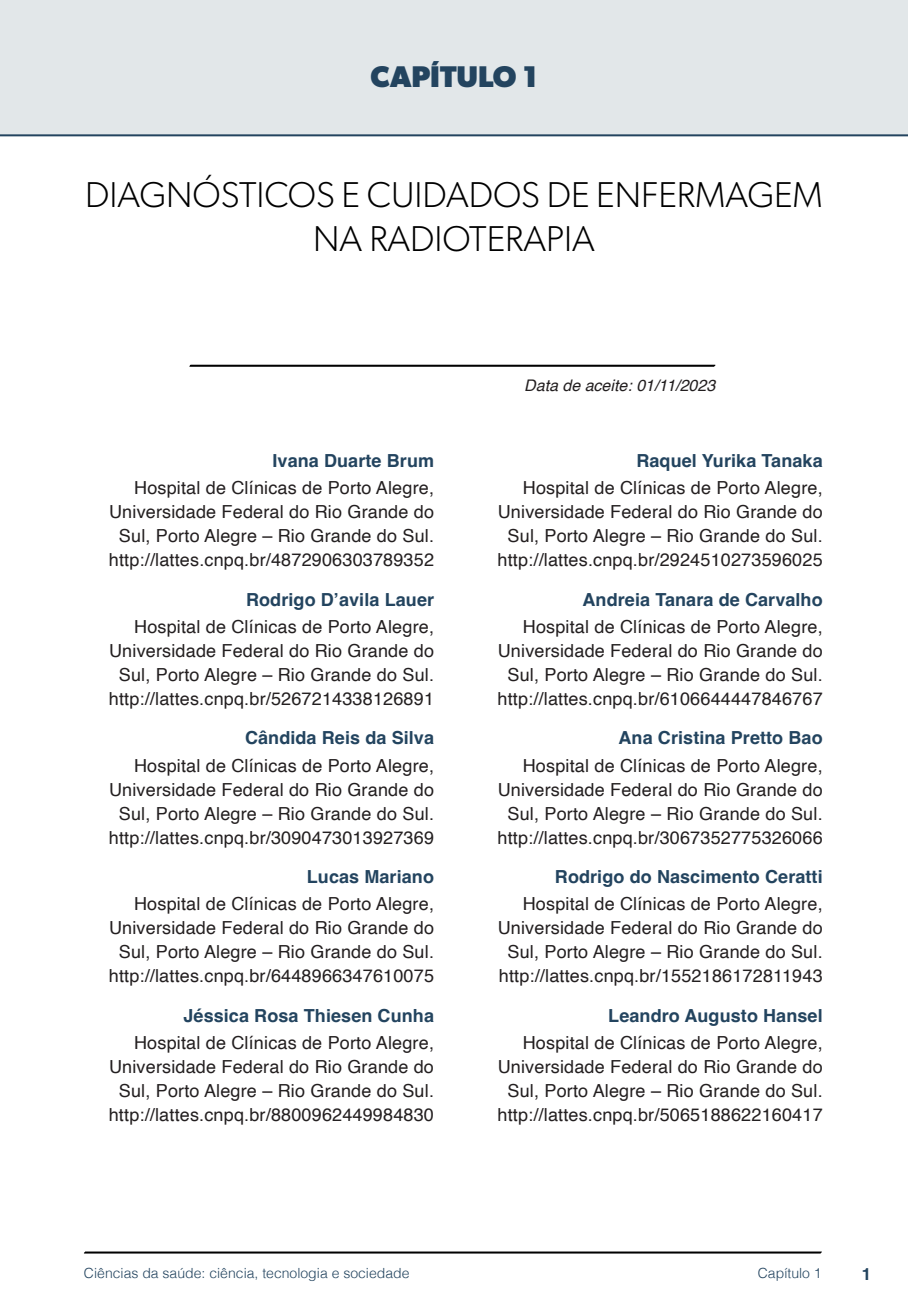
<style>
.page{position:relative;width:908px;height:1304px;background:#fff}
.page>*{position:absolute;margin:0;border:0;box-sizing:border-box;transform-origin:0 0}
.t1{font:300 36px/44px "Gibson";color:#000;text-align:center}
.t2{font:700 30px "Gibson";color:#23445f}
.t3{font:18px/24px "Helvetica";letter-spacing:.01em;color:#231f20;text-align:right}
.t4{font:700 18px "Helvetica";letter-spacing:.005em;color:#23445f}
.t5{font:700 16.8px "Helvetica";color:#23445f}
.t6{font:italic 16px "Helvetica";color:#231f20}
.t7{font:300 14px "Helvetica";color:#23445f}
</style>
<div class="page">
<svg style="left:84px;top:1251px;width:737px;height:3px;background:#515151"></svg>
<div style="left:0;top:0;width:907px;height:136px;background:#e2e7e9"></div>
<svg style="left:189px;top:364px;width:526px;height:3px;background:#4f4f4f"></svg>
<div style="left:64px;top:74px;width:61px;height:54px;background:#e2e7e9"></div>
<h2 class="t2" style="left:370px;top:58px;width:168px">CAPÍTULO 1</h2>
<h1 class="t1" style="left:85px;top:172px;width:739px">DIAGNÓSTICOS E CUIDADOS DE ENFERMAGEM<br>NA RADIOTERAPIA</h1>
<p class="t4" style="left:272px;top:450px;width:163px">Ivana Duarte Brum</p>
<p class="t3" style="left:109px;top:477px;width:326px">Hospital de Clínicas de Porto Alegre, Universidade Federal do Rio Grande do Sul, Porto Alegre – Rio Grande do Sul. http://lattes.cnpq.br/4872906303789352</p>
<p class="t4" style="left:246px;top:588px;width:189px">Rodrigo D’avila Lauer</p>
<p class="t3" style="left:109px;top:615px;width:326px">Hospital de Clínicas de Porto Alegre, Universidade Federal do Rio Grande do Sul, Porto Alegre – Rio Grande do Sul. http://lattes.cnpq.br/5267214338126891</p>
<p class="t4" style="left:245px;top:727px;width:190px">Cândida Reis da Silva</p>
<p class="t3" style="left:109px;top:754px;width:326px">Hospital de Clínicas de Porto Alegre, Universidade Federal do Rio Grande do Sul, Porto Alegre – Rio Grande do Sul. http://lattes.cnpq.br/3090473013927369</p>
<p class="t4" style="left:307px;top:866px;width:129px">Lucas Mariano</p>
<p class="t3" style="left:109px;top:893px;width:326px">Hospital de Clínicas de Porto Alegre, Universidade Federal do Rio Grande do Sul, Porto Alegre – Rio Grande do Sul. http://lattes.cnpq.br/6448966347610075</p>
<p class="t4" style="left:183px;top:1004px;width:252px">Jéssica Rosa Thiesen Cunha</p>
<p class="t3" style="left:109px;top:1031px;width:326px">Hospital de Clínicas de Porto Alegre, Universidade Federal do Rio Grande do Sul, Porto Alegre – Rio Grande do Sul. http://lattes.cnpq.br/8800962449984830</p>
<p class="t6" style="left:524px;top:373px;width:192px">Data de aceite: 01/11/2023</p>
<p class="t4" style="left:636px;top:450px;width:188px">Raquel Yurika Tanaka</p>
<p class="t3" style="left:497px;top:477px;width:326px">Hospital de Clínicas de Porto Alegre, Universidade Federal do Rio Grande do Sul, Porto Alegre – Rio Grande do Sul. http://lattes.cnpq.br/2924510273596025</p>
<p class="t4" style="left:582px;top:588px;width:241px">Andreia Tanara de Carvalho</p>
<p class="t3" style="left:497px;top:615px;width:326px">Hospital de Clínicas de Porto Alegre, Universidade Federal do Rio Grande do Sul, Porto Alegre – Rio Grande do Sul. http://lattes.cnpq.br/6106644447846767</p>
<p class="t4" style="left:618px;top:727px;width:206px">Ana Cristina Pretto Bao</p>
<p class="t3" style="left:497px;top:754px;width:326px">Hospital de Clínicas de Porto Alegre, Universidade Federal do Rio Grande do Sul, Porto Alegre – Rio Grande do Sul. http://lattes.cnpq.br/3067352775326066</p>
<p class="t4" style="left:554px;top:866px;width:269px">Rodrigo do Nascimento Ceratti</p>
<p class="t3" style="left:497px;top:892px;width:326px">Hospital de Clínicas de Porto Alegre, Universidade Federal do Rio Grande do Sul, Porto Alegre – Rio Grande do Sul. http://lattes.cnpq.br/1552186172811943</p>
<p class="t4" style="left:608px;top:1004px;width:216px">Leandro Augusto Hansel</p>
<p class="t3" style="left:497px;top:1031px;width:326px">Hospital de Clínicas de Porto Alegre, Universidade Federal do Rio Grande do Sul, Porto Alegre – Rio Grande do Sul. http://lattes.cnpq.br/5065188622160417</p>
<p class="t7" style="left:84px;top:1261px;width:327px">Ciências da saúde: ciência, tecnologia e sociedade</p>
<p class="t7" style="left:757px;top:1261px;width:65px">Capítulo 1</p>
<p class="t5" style="left:861px;top:1264px;width:11px">1</p>
</div>
